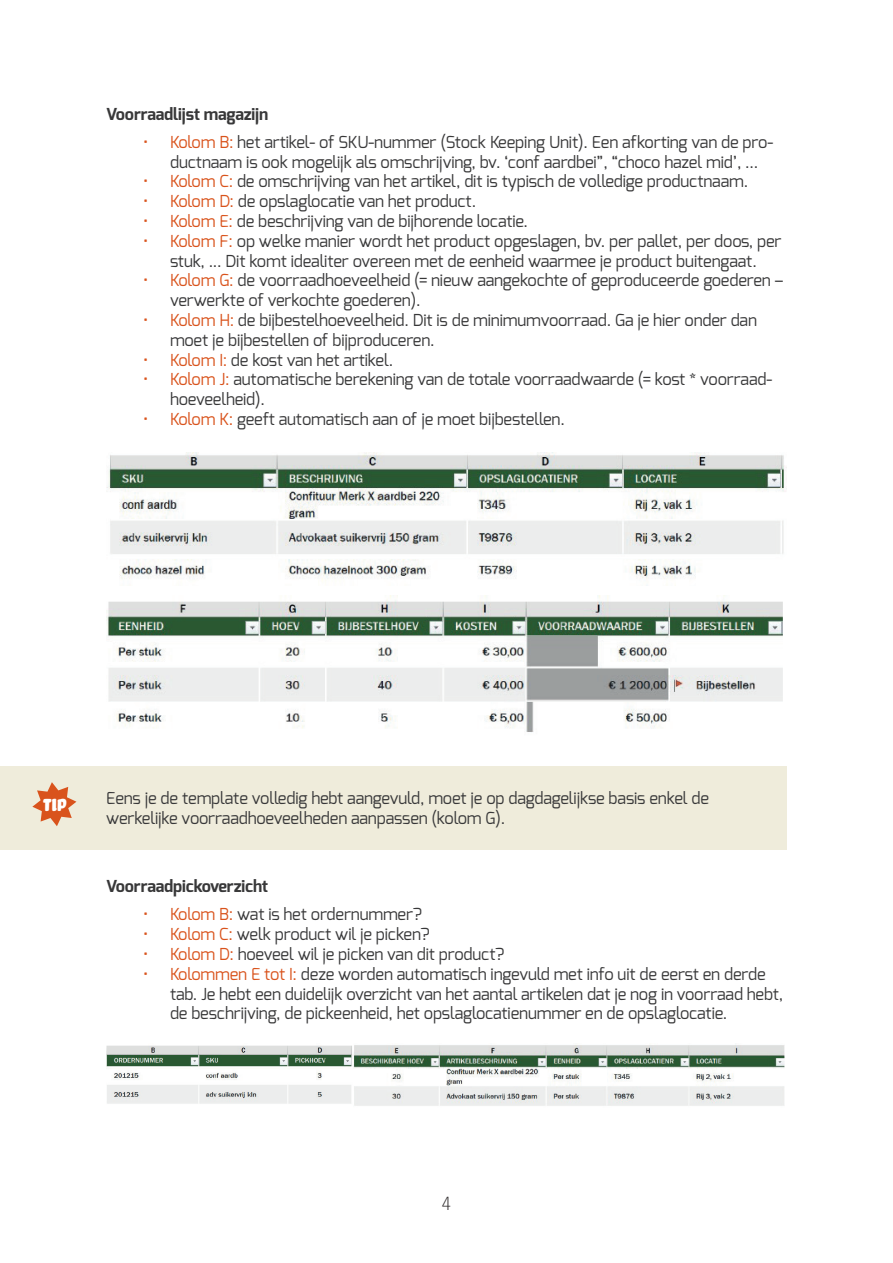
<style>
.page{position:relative;width:893px;height:1263px;background:#fff}
.page>*{position:absolute;margin:0;border:0;box-sizing:border-box;transform-origin:0 0}
.t1{font:22.5px "Bello Caps Pro";color:#fff}
.t2{font:18px "Letter Gothic Std";color:#231f20}
.t3{font:16.5px/19.8px "Exo";letter-spacing:-.01em;color:#383839}
.t4{font:700 16.5px "Exo";letter-spacing:-.01em;color:#383839}
.s1{color:#d9531c}
</style>
<div class="page">
<img style="left:106px;top:453px;width:681px;height:280px">
<div style="left:0;top:766px;width:787px;height:84px;background:#efecdb"></div>
<svg style="left:32px;top:782px;width:44px;height:44px"></svg>
<img style="left:106px;top:1043px;width:679px;height:63px">
<p class="t4" style="left:106px;top:103px;width:163px">Voorraadlijst magazijn</p>
<p class="t3" style="left:170px;top:132px;width:605px;text-indent:-27px"><span class="s1">• Kolom B:</span> het artikel- of SKU-nummer (Stock Keeping Unit). Een afkorting van de pro&shy;ductnaam is ook mogelijk als omschrijving, bv. ‘conf aardbei”, “choco hazel mid’, ...</p>
<p class="t3" style="left:143px;top:171px;width:607px"><span class="s1">• Kolom C:</span> de omschrijving van het artikel, dit is typisch de volledige productnaam.</p>
<p class="t3" style="left:143px;top:191px;width:335px"><span class="s1">• Kolom D:</span> de opslaglocatie van het product.</p>
<p class="t3" style="left:143px;top:211px;width:386px"><span class="s1">• Kolom E:</span> de beschrijving van de bijhorende locatie.</p>
<p class="t3" style="left:143px;top:231px;width:640px;text-align:center"><span class="s1">• Kolom F:</span> op welke manier wordt het product opgeslagen, bv. per pallet, per doos, per stuk, ... Dit komt idealiter overeen met de eenheid waarmee je product buitengaat.</p>
<p class="t3" style="left:170px;top:270px;width:615px;text-indent:-27px"><span class="s1">• Kolom G:</span> de voorraadhoeveelheid (= nieuw aangekochte of geproduceerde goederen – verwerkte of verkochte goederen).</p>
<p class="t3" style="left:170px;top:310px;width:588px;text-indent:-27px"><span class="s1">• Kolom H:</span> de bijbestelhoeveelheid. Dit is de minimumvoorraad. Ga je hier onder dan moet je bijbestellen of bijproduceren.</p>
<p class="t3" style="left:143px;top:350px;width:252px"><span class="s1">• Kolom I:</span> de kost van het artikel.</p>
<p class="t3" style="left:170px;top:369px;width:604px;text-indent:-27px"><span class="s1">• Kolom J:</span> automatische berekening van de totale voorraadwaarde (= kost * voorraad&shy;hoeveelheid).</p>
<p class="t3" style="left:143px;top:409px;width:423px"><span class="s1">• Kolom K:</span> geeft automatisch aan of je moet bijbestellen.</p>
<h1 class="t1" style="left:42px;top:791px;width:25px">tip</h1>
<p class="t3" style="left:106px;top:788px;width:604px">Eens je de template volledig hebt aangevuld, moet je op dagdagelijkse basis enkel de werkelijke voorraadhoeveelheden aanpassen (kolom G).</p>
<p class="t4" style="left:106px;top:875px;width:164px">Voorraadpickoverzicht</p>
<p class="t3" style="left:143px;top:904px;width:280px"><span class="s1">• Kolom B:</span> wat is het ordernummer?</p>
<p class="t3" style="left:143px;top:924px;width:288px"><span class="s1">• Kolom C:</span> welk product wil je picken?</p>
<p class="t3" style="left:143px;top:944px;width:363px"><span class="s1">• Kolom D:</span> hoeveel wil je picken van dit product?</p>
<p class="t3" style="left:170px;top:964px;width:615px;text-indent:-27px"><span class="s1">• Kolommen E tot I:</span> deze worden automatisch ingevuld met info uit de eerst en derde tab. Je hebt een duidelijk overzicht van het aantal artikelen dat je nog in voorraad hebt, de beschrijving, de pickeenheid, het opslaglocatienummer en de opslaglocatie.</p>
<p class="t2" style="left:441px;top:1193px;width:12px">4</p>
</div>
